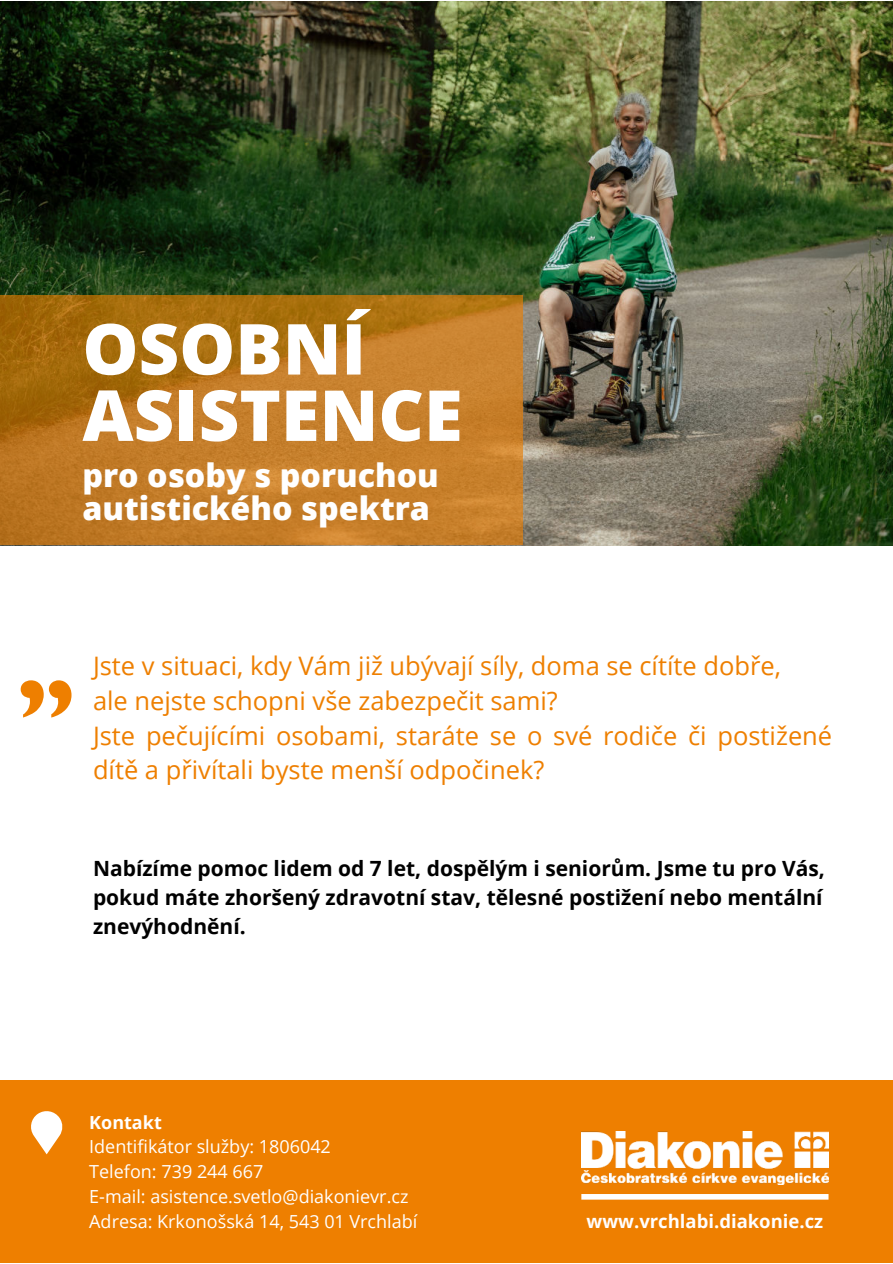
<style>
.page{position:relative;width:893px;height:1264px;background:#fff}
.page>*{position:absolute;margin:0;border:0;box-sizing:border-box;transform-origin:0 0}
.t1{font:800 70.35px/66.3px "Open Sans";color:#fff}
.t2{font:800 32.25px/33.8px "Open Sans";color:#fff}
.t3{font:25.5px/34.8px "Open Sans";color:#ee7f00}
.t4{font:700 21px/29.2px "Open Sans";color:#000;text-align:justify}
.t5{font:700 18.45px "Open Sans";color:#fff}
.t6{font:18px/24.8px "Open Sans";color:#fff}
.t7{font:700 18px "Open Sans";color:#fff}
</style>
<div class="page">
<img style="left:0;top:1px;width:892px;height:544px">
<div style="left:0;top:1080px;width:892px;height:182px;background:#ee7f00"></div>
<svg style="left:0;top:296px;width:522px;height:249px;background:#bc7921"></svg>
<div style="left:581px;top:1193px;width:247px;height:6px;background:#fff"></div>
<svg style="left:21px;top:680px;width:50px;height:37px"></svg>
<svg style="left:31px;top:1111px;width:32px;height:43px"></svg>
<img style="left:581px;top:1131px;width:247px;height:53px">
<h1 class="t1" style="left:82px;top:312px;width:382px">OSOBNÍ<br>ASISTENCE</h1>
<p class="t2" style="left:82px;top:456px;width:358px">pro osoby s poruchou autistického spektra</p>
<p class="t3" style="left:93px;top:647px;width:740px">Jste v situaci, kdy Vám již ubývají síly, doma se cítíte dobře,<br>ale nejste schopni vše zabezpečit sami?<br>Jste pečujícími osobami, staráte se o své rodiče či postižené dítě a přivítali byste menší odpočinek?</p>
<p class="t4" style="left:93px;top:853px;width:733px">Nabízíme pomoc lidem od 7 let, dospělým i seniorům. Jsme tu pro Vás, pokud máte zhoršený zdravotní stav, tělesné postižení nebo mentální znevýhodnění.</p>
<p class="t7" style="left:89px;top:1109px;width:74px">Kontakt</p>
<p class="t6" style="left:89px;top:1133px;width:329px">Identifikátor služby: 1806042<br>Telefon: 739 244 667<br>E-mail: asistence.svetlo@diakonievr.cz Adresa: Krkonošská 14, 543 01 Vrchlabí</p>
<p class="t5" style="left:586px;top:1208px;width:238px">www.vrchlabi.diakonie.cz</p>
</div>
